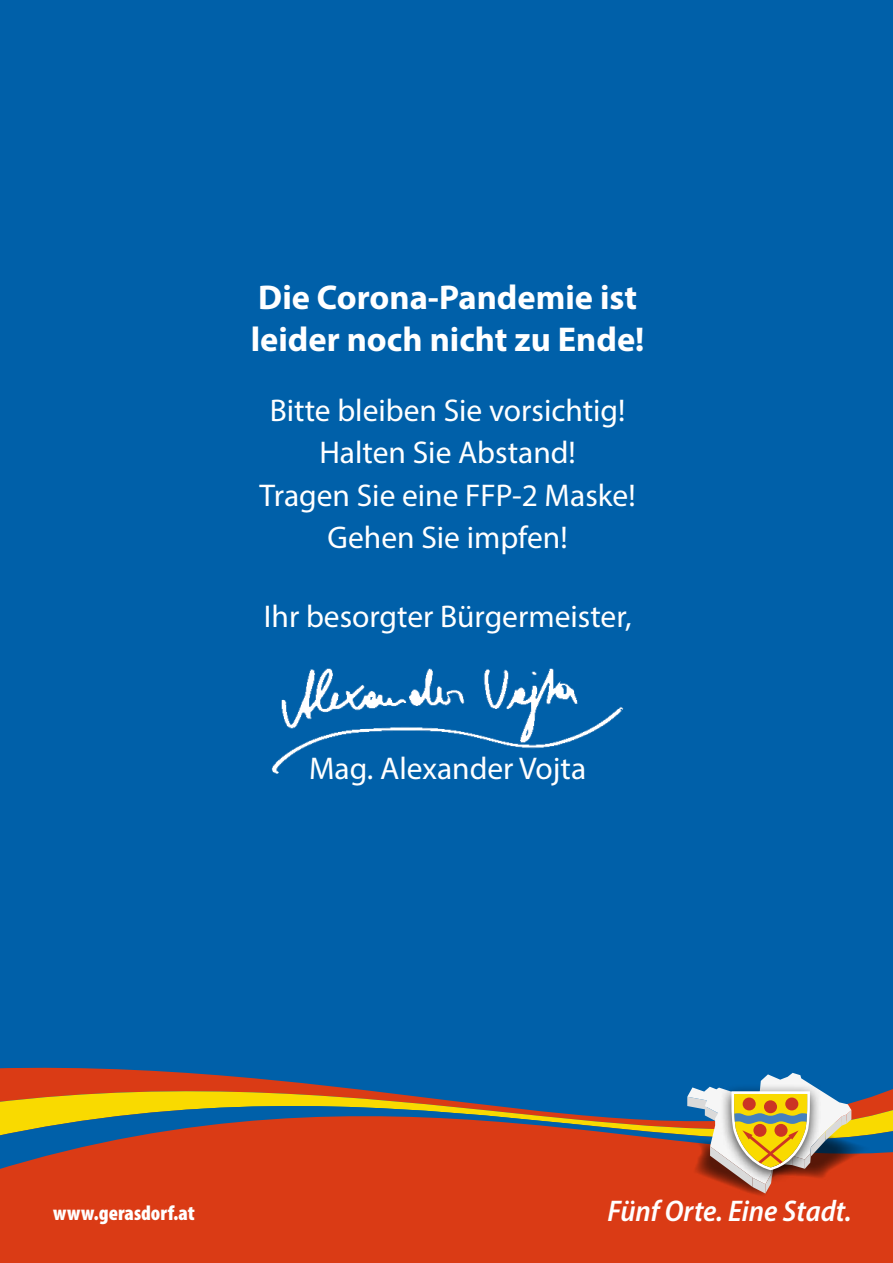
<style>
.page{position:relative;width:893px;height:1263px;background:#0060a9}
.page>*{position:absolute;margin:0;border:0;box-sizing:border-box;transform-origin:0 0}
.t1{font:700 34.5px/41.4px "Myriad Pro";color:#fff}
.t2{font:31.5px/42px "Myriad Pro";color:#fff;text-align:center}
.t3{font:italic 600 semi-condensed 30px "Myriad Pro";color:#fff}
.t4{font:900 condensed 21px "Myriad Pro";color:#fff}
</style>
<div class="page">
<div style="left:0;top:1180px;width:893px;height:83px;background:#da3b15"></div>
<svg style="left:0;top:1067px;width:893px;height:107px;fill:#da3b15"></svg>
<svg style="left:651px;top:1073px;width:240px;height:131px"></svg>
<img style="left:271px;top:668px;width:353px;height:106px">
<p class="t1" style="left:251px;top:276px;width:395px">Die Corona-Pandemie ist leider noch nicht zu Ende!</p>
<p class="t2" style="left:260px;top:389px;width:377px">Bitte bleiben Sie vorsichtig!<br>Halten Sie Abstand!<br>Tragen Sie eine FFP-2 Maske!<br>Gehen Sie impfen!</p>
<p class="t2" style="left:264px;top:595px;width:369px">Ihr besorgter Bürgermeister,</p>
<p class="t2" style="left:309px;top:747px;width:279px">Mag. Alexander Vojta</p>
<p class="t4" style="left:53px;top:1200px;width:143px">www.gerasdorf.at</p>
<p class="t3" style="left:607px;top:1192px;width:246px">Fünf Orte. Eine Stadt.</p>
</div>
